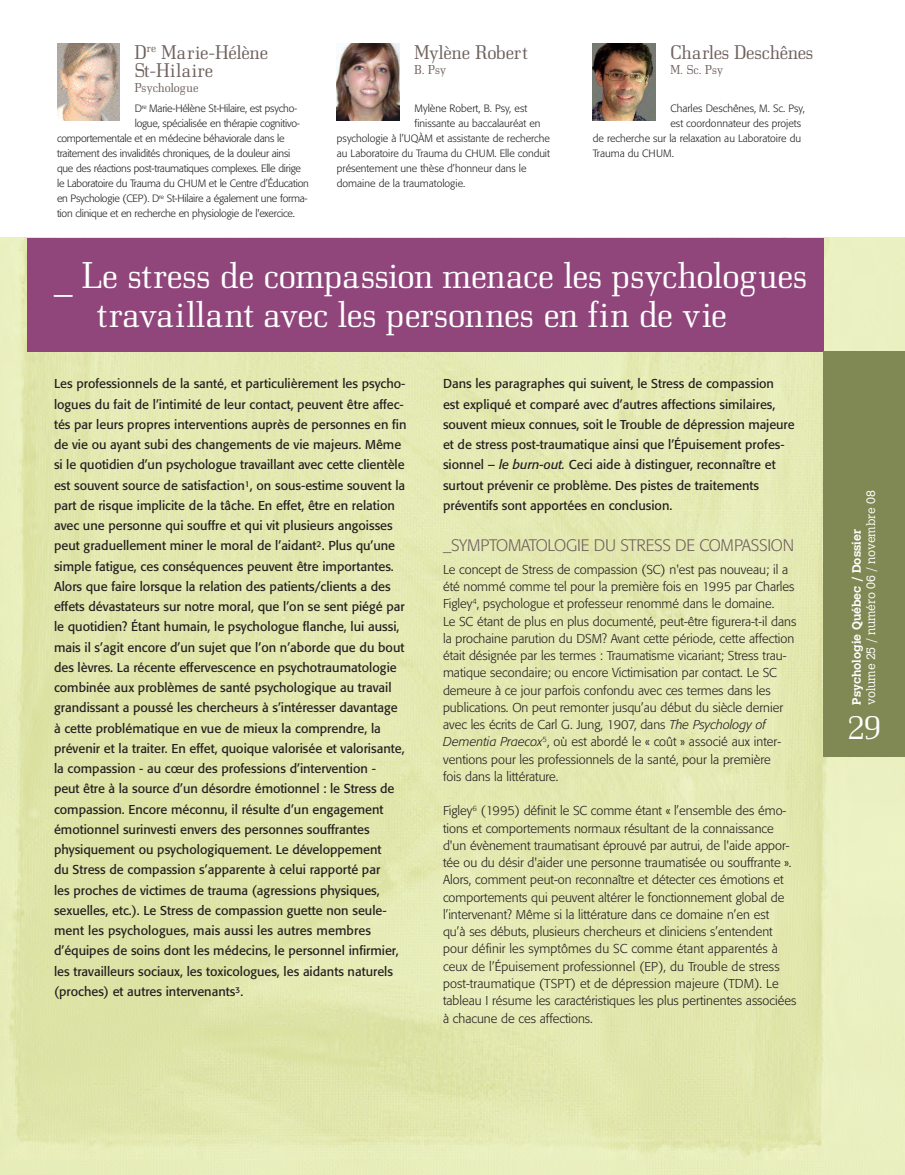
<style>
.page{position:relative;width:905px;height:1175px;background:#fff}
.page>*{position:absolute;margin:0;border:0;box-sizing:border-box;transform-origin:0 0}
.t1{font:36.75px/39px "Bodonitown";letter-spacing:-.005em;color:#fff}
.t2{font:33px "Bodonitown";color:#fff}
.t3{font:19.5px/18px "Bodonitown";color:#6e605d}
.t4{font:300 16.5px "Formata";letter-spacing:-.015em;color:#6e605d}
.t5{font:12.75px/20.2px "Formata";color:#231f20}
.t6{font:300 12.75px/17.2px "Formata";color:#231f20}
.t7{font:12.75px "Bodonitown";color:#6e605d}
.t8{font:300 12px "Calvert";color:#fff}
.t9{font:700 12px "Calvert";color:#fff}
.t10{font:300 10.5px "Formata";letter-spacing:-.02em;color:#231f20}
.t11{font:300 10.5px "Formata";color:#231f20}
.s1{font-style:italic}
</style>
<div class="page">
<img style="left:0;top:238px;width:904px;height:936px">
<div style="left:27px;top:238px;width:797px;height:114px;background:#90467b"></div>
<div style="left:824px;top:351px;width:80px;height:405px;background:#808954"></div>
<img style="left:57px;top:44px;width:63px;height:77px">
<img style="left:592px;top:44px;width:63px;height:77px">
<img style="left:337px;top:44px;width:62px;height:77px">
<h3 class="t3" style="left:135px;top:45px;width:135px">D<sup>re</sup> Marie-Hélène<br>St-Hilaire</h3>
<p class="t7" style="left:135px;top:83px;width:65px">Psychologue</p>
<p class="t10" style="left:135px;top:104px;width:164px">D<sup>re</sup> Marie-Hélène St-Hilaire, est psycho-</p>
<p class="t10" style="left:135px;top:119px;width:167px">logue, spécialisée en thérapie cognitivo-</p>
<p class="t10" style="left:57px;top:134px;width:229px">comportementale et en médecine béhaviorale dans le</p>
<p class="t10" style="left:57px;top:149px;width:235px">traitement des invalidités chroniques, de la douleur ainsi</p>
<p class="t10" style="left:57px;top:164px;width:245px">que des réactions post-traumatiques complexes. Elle dirige</p>
<p class="t10" style="left:57px;top:179px;width:253px">le Laboratoire du Trauma du CHUM et le Centre d’Éducation</p>
<p class="t10" style="left:57px;top:194px;width:252px">en Psychologie (CEP). D<sup>re</sup> St-Hilaire a également une forma-</p>
<p class="t10" style="left:57px;top:209px;width:239px">tion clinique et en recherche en physiologie de l'exercice.</p>
<h3 class="t3" style="left:414px;top:45px;width:115px">Mylène Robert</h3>
<p class="t7" style="left:414px;top:65px;width:33px">B. Psy</p>
<p class="t11" style="left:414px;top:103px;width:114px">Mylène Robert, B. Psy, est</p>
<p class="t11" style="left:414px;top:118px;width:127px">finis sante au baccalauréat en</p>
<p class="t11" style="left:337px;top:133px;width:215px">psychologie à l’UQÀM et assistante de recherche</p>
<p class="t10" style="left:337px;top:148px;width:214px">au Laboratoire du Trauma du CHUM. Elle conduit</p>
<p class="t11" style="left:337px;top:163px;width:191px">présentement une thèse d’honneur dans le</p>
<p class="t11" style="left:337px;top:178px;width:130px">domaine de la traumatologie.</p>
<h3 class="t3" style="left:670px;top:45px;width:144px">Charles Deschênes</h3>
<p class="t7" style="left:670px;top:65px;width:54px">M. Sc. Psy</p>
<p class="t11" style="left:670px;top:103px;width:136px">Charles Deschênes, M. Sc. Psy,</p>
<p class="t11" style="left:670px;top:118px;width:132px">est coordonnateur des projets</p>
<p class="t11" style="left:592px;top:133px;width:210px">de recherche sur la relaxation au Laboratoire du</p>
<p class="t11" style="left:592px;top:148px;width:83px">Trauma du CHUM.</p>
<h1 class="t1" style="left:97px;top:259px;width:711px;text-indent:-43px">_ Le stress de compassion menace les psychologues travaillant avec les personnes en fin de vie</h1>
<p class="t5" style="left:54px;top:375px;width:354px">Les professionnels de la santé, et particulièrement les psycho&shy;logues du fait de l’intimité de leur contact, peuvent être affec&shy;tés par leurs propres interventions auprès de personnes en fin de vie ou ayant subi des changements de vie majeurs. Même si le quotidien d’un psychologue travaillant avec cette clientèle est souvent source de satisfaction¹, on sous-estime souvent la part de risque implicite de la tâche. En effet, être en relation avec une personne qui souffre et qui vit plusieurs angoisses peut graduellement miner le moral de l’aidant². Plus qu’une simple fatigue, ces conséquences peuvent être importantes.<br>Alors que faire lorsque la relation des patients/clients a des effets dévastateurs sur notre moral, que l’on se sent piégé par le quotidien? Étant humain, le psychologue flanche, lui aussi, mais il s’agit encore d’un sujet que l’on n’aborde que du bout des lèvres. La récente effervescence en psychotraumatologie combinée aux problèmes de santé psychologique au travail grandissant a poussé les chercheurs à s’intéresser davantage à cette problématique en vue de mieux la comprendre, la prévenir et la traiter. En effet, quoique valorisée et valorisante, la compassion - au cœur des professions d’intervention -<br>peut être à la source d’un désordre émotionnel : le Stress de compassion. Encore méconnu, il résulte d’un engagement émotionnel surinvesti envers des personnes souffrantes physiquement ou psychologiquement. Le développement<br>du Stress de compassion s’apparente à celui rapporté par<br>les proches de victimes de trauma (agressions physiques, sexuelles, etc.). Le Stress de compassion guette non seule&shy;ment les psychologues, mais aussi les autres membres d’équipes de soins dont les médecins, le personnel infirmier, les travailleurs sociaux, les toxicologues, les aidants naturels (proches) et autres intervenants³.</p>
<p class="t5" style="left:443px;top:374px;width:353px">Dans les paragraphes qui suivent, le Stress de compassion<br>est expliqué et comparé avec d’autres affections similaires, souvent mieux connues, soit le Trouble de dépression majeure et de stress post-traumatique ainsi que l’Épuisement profes&shy;sionnel – <span class="s1">le burn-out.</span> Ceci aide à distinguer, reconnaître et surtout prévenir ce problème. Des pistes de traitements préventifs sont apportées en conclusion.</p>
<p class="t4" style="left:443px;top:538px;width:352px">_SYMPTOMATOLOGIE DU STRESS DE COMPASSION</p>
<p class="t6" style="left:443px;top:561px;width:355px">Le concept de Stress de compassion (SC) n'est pas nouveau; il a été nommé comme tel pour la première fois en 1995 par Charles Figley<sup>4</sup>, psychologue et professeur renommé dans le domaine.<br>Le SC étant de plus en plus documenté, peut-être figurera-t-il dans la prochaine parution du DSM? Avant cette période, cette affection était désignée par les termes : Traumatisme vicariant; Stress trau&shy;matique secondaire; ou encore Victimisation par contact. Le SC demeure à ce jour parfois confondu avec ces termes dans les publications. On peut remonter jusqu’au début du siècle dernier avec les écrits de Carl G. Jung, 1907, dans <span class="s1">The Psychology of Dementia Praecox</span><sup>5</sup>, où est abordé le « coût » associé aux inter&shy;ventions pour les professionnels de la santé, pour la première<br>fois dans la littérature.</p>
<p class="t6" style="left:443px;top:803px;width:355px">Figley<sup>6</sup> (1995) définit le SC comme étant « l’ensemble des émo&shy;tions et comportements normaux résultant de la connaissance d'un évènement traumatisant éprouvé par autrui, de l'aide appor - tée ou du désir d'aider une personne traumatisée ou souffrante ».<br>Alors, comment peut-on reconnaître et détecter ces émotions et comportements qui peuvent altérer le fonctionnement global de l’intervenant? Même si la littérature dans ce domaine n’en est<br>qu’à ses débuts, plusieurs chercheurs et cliniciens s’entendent pour définir les symptômes du SC comme étant apparentés à ceux de l’Épuisement professionnel (EP), du Trouble de stress post-traumatique (TSPT) et de dépression majeure (TDM). Le tableau I résume les caractéristiques les plus pertinentes associées à chacune de ces affections.</p>
<p class="t8" style="left:866px;top:704px;width:216px;rotate:-90deg">volume 25 / numéro 06 / novembre 08</p>
<h2 class="t2" style="left:847px;top:715px;width:35px">29</h2>
<p class="t9" style="left:851px;top:704px;width:177px;rotate:-90deg">Psychologie Québec / Dossier</p>
</div>
